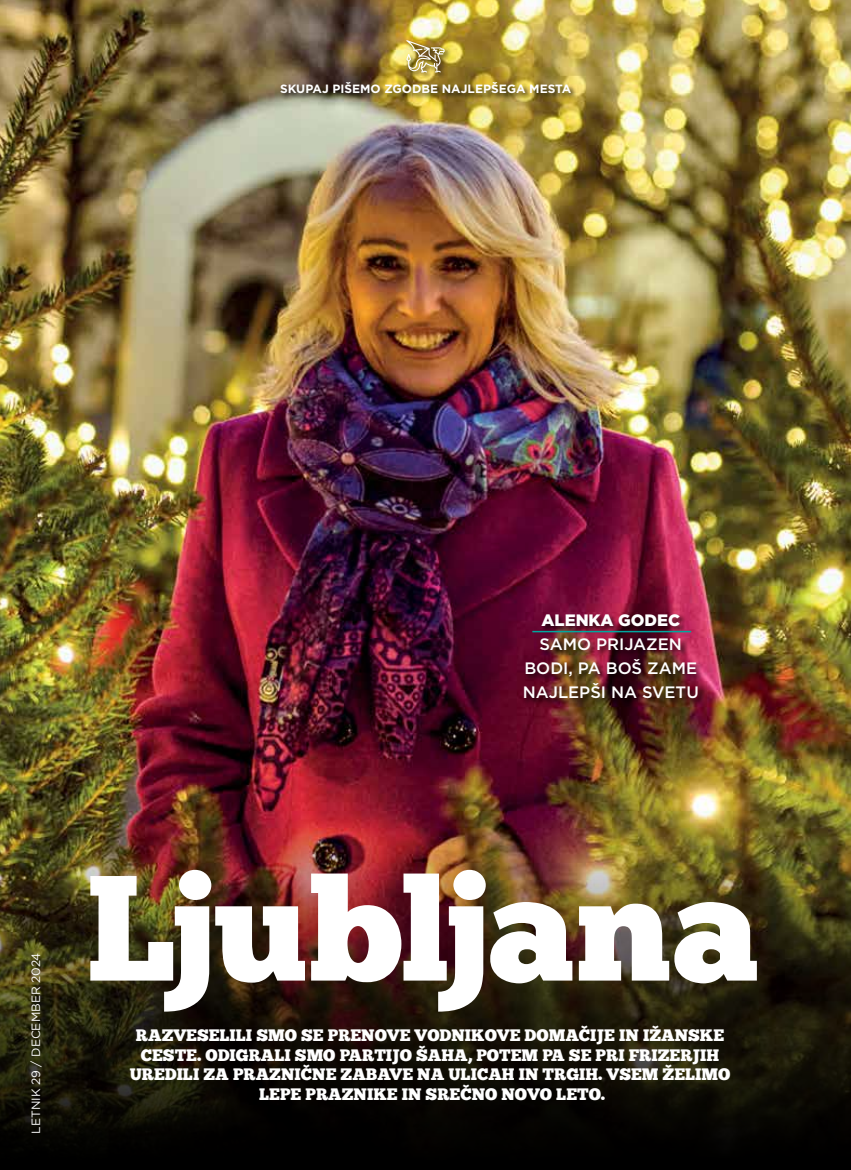
<style>
.page{position:relative;width:851px;height:1170px;background:#fff}
.page>*{position:absolute;margin:0;border:0;box-sizing:border-box;transform-origin:0 0}
.t1{font:16.5px/19.5px "Chunk Five Ex";color:#fff;text-align:center}
.t2{font:500 16.5px/24px "Gotham";color:#fff;text-align:center}
.t3{font:900 16.5px "Gotham";color:#fff}
.t4{font:700 12px "Gotham";color:#fff}
.t5{font:12px "Gotham";color:#fff}
</style>
<div class="page">
<img style="left:0;top:0;width:850px;height:810px">
<div style="left:279px;top:81px;width:299px;height:19px;background:#000;opacity:.75"></div>
<img style="left:0;top:810px;width:850px;height:359px">
<div style="left:405px;top:39px;width:47px;height:41px;background:#000;opacity:.75"></div>
<svg style="left:406px;top:40px;width:38px;height:32px"></svg>
<div style="left:522px;top:612px;width:182px;height:93px;background:#000;opacity:.75"></div>
<hr style="left:532px;top:630px;width:159px;height:2px;background:#00a79e">
<svg style="left:311px;top:869px;width:261px;height:142px"></svg>
<img style="left:90px;top:869px;width:215px;height:142px">
<svg style="left:578px;top:901px;width:178px;height:82px"></svg>
<p class="t4" style="left:280px;top:81px;width:293px">SKUPAJ PIŠEMO ZGODBE NAJLEPŠEGA MESTA</p>
<p class="t3" style="left:541px;top:609px;width:140px">ALENKA GODEC</p>
<p class="t2" style="left:522px;top:632px;width:178px">SAMO PRIJAZEN<br>BODI, PA BOŠ ZAME<br>NAJLEPŠI NA SVETU</p>
<p class="t5" style="left:28px;top:1133px;width:182px;rotate:-90deg">LETNIK 29 / DECEMBER 2024</p>
<p class="t1" style="left:130px;top:1025px;width:602px">RAZVESELILI SMO SE PRENOVE VODNIKOVE DOMAČIJE IN IŽANSKE CESTE. ODIGRALI SMO PARTIJO ŠAHA, POTEM PA SE PRI FRIZERJIH UREDILI ZA PRAZNIČNE ZABAVE NA ULICAH IN TRGIH. VSEM ŽELIMO LEPE PRAZNIKE IN SREČNO NOVO LETO.</p>
</div>
